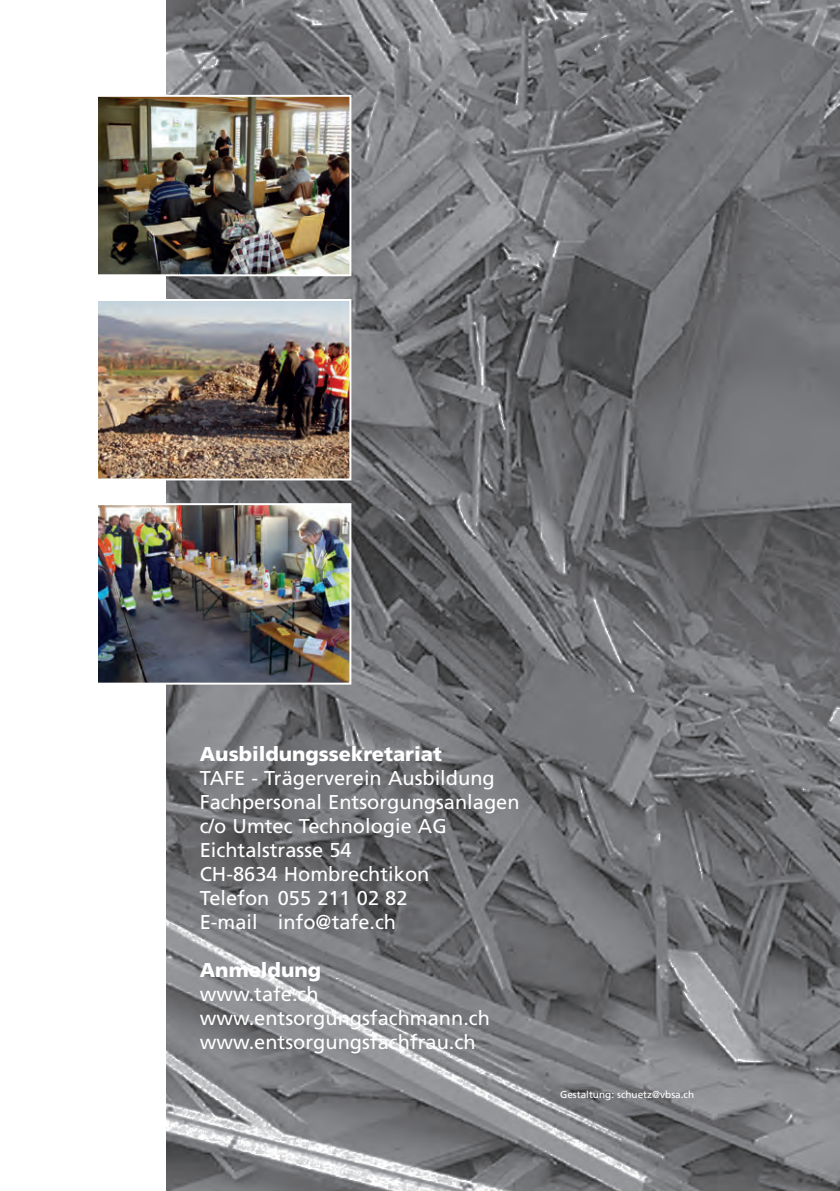
<style>
.page{position:relative;width:840px;height:1191px;background:#fff}
.page>*{position:absolute;margin:0;border:0;box-sizing:border-box;transform-origin:0 0}
.t1{font:20px/24px "Frutiger";color:#fff}
.t2{font:900 20px "Frutiger";color:#fff}
.t3{font:10px "Frutiger";color:#fff}
</style>
<div class="page">
<img style="left:166px;top:0;width:673px;height:1191px">
<img style="left:99px;top:506px;width:249px;height:175px">
<div style="left:96px;top:503px;width:255px;height:181px;border:2px solid #fff"></div>
<img style="left:99px;top:98px;width:249px;height:175px">
<div style="left:96px;top:95px;width:255px;height:181px;border:2px solid #fff"></div>
<img style="left:99px;top:302px;width:249px;height:175px">
<div style="left:96px;top:299px;width:255px;height:181px;border:2px solid #fff"></div>
<p class="t2" style="left:200px;top:742px;width:243px">Ausbildungssekretariat</p>
<p class="t1" style="left:200px;top:766px;width:321px">TAFE - Trägerverein Ausbildung<br>Fachpersonal Entsorgungsanlagen c/o Umtec Technologie AG<br>Eichtalstrasse 54<br>CH-8634 Hombrechtikon<br>Telefon 055 211 02 82<br>E-mail info@tafe.ch</p>
<p class="t2" style="left:200px;top:958px;width:123px">Anmeldung</p>
<p class="t1" style="left:200px;top:982px;width:291px">www.tafe.ch www.entsorgungsfachmann.ch www.entsorgungsfachfrau.ch</p>
<p class="t3" style="left:560px;top:1088px;width:135px">Gestaltung: schuetz@vbsa.ch</p>
</div>
